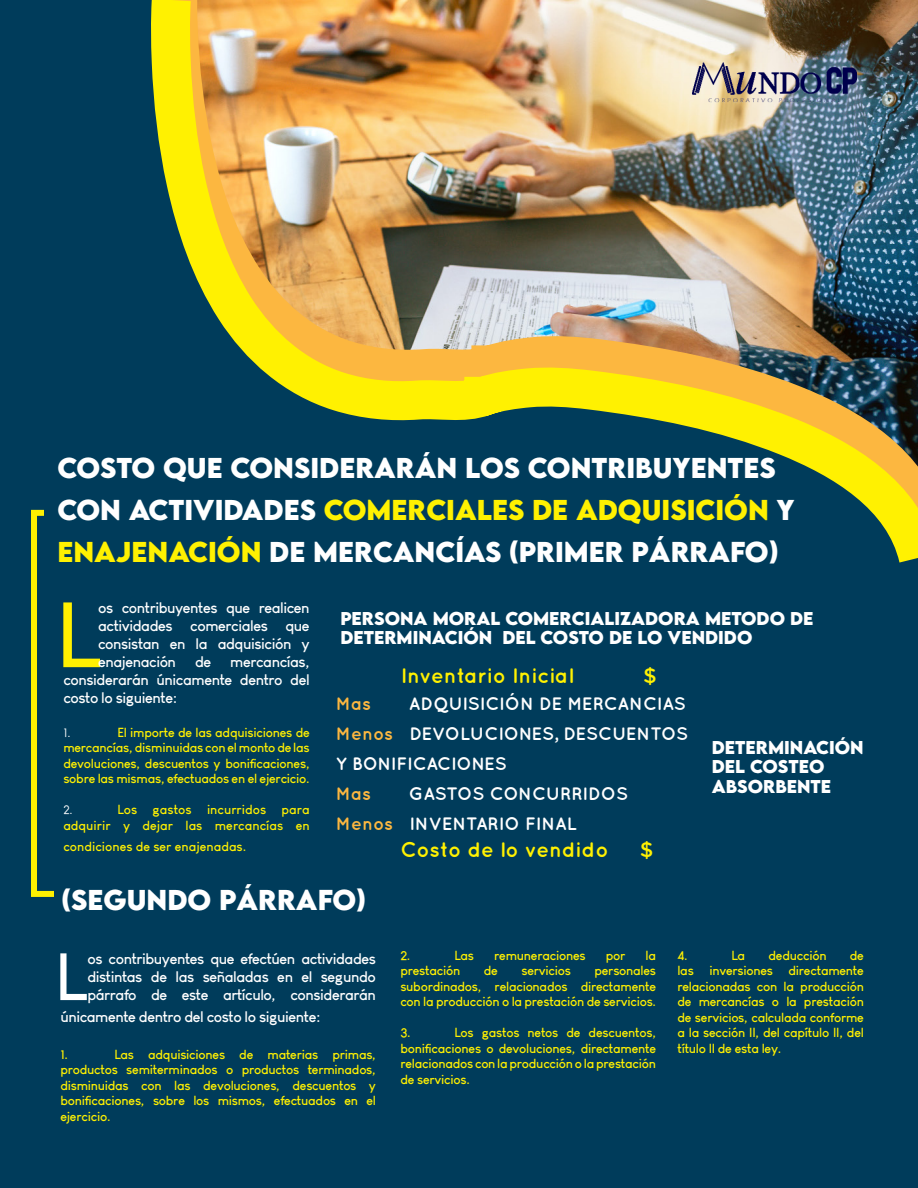
<style>
.page{position:relative;width:918px;height:1188px;background:#fff}
.page>*{position:absolute;margin:0;border:0;box-sizing:border-box;transform-origin:0 0}
.t1{font:700 90.6px "Louis George Cafe";color:#fff101}
.t2{font:700 65.4px "Louis George Cafe";color:#fff}
.t3{font:700 25.5px "LEMONMILK";color:#fff}
.t4{font:700 25.5px "LEMONMILK";color:#fff101}
.t5{font:700 21px "Quicksand";color:#fff101}
.t6{font:700 18px "Quicksand";color:#fff}
.t7{font:700 18px "Quicksand";color:#fcb740}
.t8{font:700 16.5px "LEMONMILK";color:#fff}
.t9{font:700 15px/18px "Louis George Cafe";letter-spacing:-.03em;color:#fff;text-align:justify}
.t10{font:700 12.9px/15.5px "Louis George Cafe";letter-spacing:-.02em;color:#fff101;text-align:justify}
.t11{font:700 12.9px/15.5px "Louis George Cafe";color:#fff101;text-align:right}
.t12{font:12.9px "Louis George Cafe";color:#fff}
.s1{color:#fff}
.s2{color:#fff101}
.s3{color:#fcb740}
</style>
<div class="page">
<div style="left:0;top:421px;width:918px;height:767px;background:#003c5b"></div>
<div style="left:0;top:0;width:135px;height:421px;background:#003c5b"></div>
<img style="left:135px;top:0;width:783px;height:563px">
<svg style="left:31px;top:509px;width:23px;height:388px"></svg>
<img style="left:664px;top:28px;width:211px;height:80px">
<p class="t3" style="left:57px;top:451px;width:40px">COSTO</p>
<p class="t3" style="left:163px;top:451px;width:21px">QUE</p>
<p class="t3" style="left:230px;top:451px;width:21px">CONS</p>
<p class="t3" style="left:310px;top:451px;width:29px">IDERAR</p>
<p class="t3" style="left:415px;top:451px;width:69px">ÁN LOS</p>
<p class="t3" style="left:528px;top:451px;width:21px">CONTR</p>
<p class="t3" style="left:626px;top:451px;width:82px">IBUYENTES</p>
<p class="t3" style="left:57px;top:493px;width:22px">CON</p>
<p class="t3" style="left:129px;top:493px;width:20px">ACT</p>
<p class="t3" style="left:185px;top:493px;width:59px">IVIDADES</p>
<p class="t4" style="left:324px;top:493px;width:22px">COMERC</p>
<p class="t4" style="left:446px;top:493px;width:27px">IALES</p>
<p class="t4" style="left:532px;top:493px;width:66px">DE ADQU</p>
<p class="t4" style="left:662px;top:493px;width:135px">ISICIÓN <span class="s1">Y</span></p>
<p class="t4" style="left:57px;top:535px;width:20px">ENA</p>
<p class="t4" style="left:116px;top:535px;width:36px">JENAC</p>
<p class="t3" style="left:208px;top:535px;width:127px"><span class="s2">IÓN</span> DE MERCANC</p>
<p class="t3" style="left:455px;top:535px;width:129px">ÍAS (PRIMER</p>
<p class="t3" style="left:632px;top:535px;width:60px">PÁRRA</p>
<p class="t3" style="left:730px;top:535px;width:50px">FO)</p>
<p class="t1" style="left:56px;top:577px;width:47px">L</p>
<p class="t9" style="left:98px;top:599px;width:213px">os contribuyentes que realicen actividades comerciales que consistan en la adquisición y enajenación</p>
<p class="t9" style="left:63px;top:653px;width:248px;text-indent:167px">mercancías, considerarán únicamente dentro del costo lo siguiente:</p>
<p class="t12" style="left:63px;top:724px;width:9px">1.</p>
<p class="t9" style="left:195px;top:653px;width:18px">de</p>
<p class="t10" style="left:63px;top:724px;width:248px;text-indent:54px">El importe de las adquisiciones de mercancías, disminuidas con el monto de las devoluciones, descuentos y bonificaciones, sobre las mismas, efectuados en el ejercicio.</p>
<p class="t12" style="left:63px;top:802px;width:11px">2.</p>
<p class="t11" style="left:63px;top:802px;width:248px">Los gastos incurridos para<br>adquirir y dejar las mercancías en</p>
<p class="t11" style="left:63px;top:839px;width:184px">condiciones de ser enajenadas.</p>
<p class="t8" style="left:340px;top:607px;width:25px">PERSONA</p>
<p class="t8" style="left:433px;top:607px;width:30px">MORAL</p>
<p class="t8" style="left:505px;top:607px;width:27px">COMERC</p>
<p class="t8" style="left:585px;top:607px;width:62px">IALIZADORA</p>
<p class="t8" style="left:705px;top:607px;width:30px">METODO</p>
<p class="t8" style="left:790px;top:607px;width:25px">DE</p>
<p class="t8" style="left:340px;top:627px;width:414px">DETERMINACIÓN DEL COSTO DE LO VENDIDO</p>
<p class="t5" style="left:401px;top:663px;width:175px">Inventario Inicial</p>
<p class="t5" style="left:643px;top:663px;width:15px">$</p>
<p class="t7" style="left:336px;top:693px;width:37px">Mas</p>
<p class="t6" style="left:409px;top:693px;width:278px">ADQUISICIÓN DE MERCANCIAS</p>
<p class="t6" style="left:336px;top:723px;width:354px"><span class="s3">Menos</span> DEVOLUCIONES, DESCUENTOS</p>
<p class="t6" style="left:336px;top:753px;width:173px">Y BONIFICACIONES</p>
<p class="t7" style="left:336px;top:783px;width:37px">Mas</p>
<p class="t6" style="left:409px;top:783px;width:221px">GASTOS CONCURRIDOS</p>
<p class="t6" style="left:336px;top:813px;width:243px"><span class="s3">Menos</span> INVENTARIO FINAL</p>
<p class="t5" style="left:400px;top:837px;width:210px">Costo de lo vendido</p>
<p class="t5" style="left:640px;top:837px;width:15px">$</p>
<p class="t8" style="left:712px;top:736px;width:26px">DETERM</p>
<p class="t8" style="left:784px;top:736px;width:20px">INAC</p>
<p class="t8" style="left:829px;top:736px;width:34px">IÓN</p>
<p class="t8" style="left:712px;top:756px;width:12px">DEL</p>
<p class="t8" style="left:750px;top:756px;width:14px">COSTEO</p>
<p class="t8" style="left:712px;top:775px;width:39px">ABSOR</p>
<p class="t8" style="left:775px;top:775px;width:23px">BENTE</p>
<p class="t3" style="left:62px;top:883px;width:87px">(SEGUNDO</p>
<p class="t3" style="left:219px;top:883px;width:60px">PÁRRA</p>
<p class="t3" style="left:318px;top:883px;width:50px">FO)</p>
<p class="t2" style="left:55px;top:935px;width:34px">L</p>
<p class="t9" style="left:87px;top:949px;width:290px">os contribuyentes que efectúen actividades distintas de las señaladas en el segundo párrafo de este artículo, considerarán</p>
<p class="t9" style="left:60px;top:1007px;width:262px">únicamente dentro del costo lo siguiente:</p>
<p class="t10" style="left:60px;top:1046px;width:9px">1.</p>
<p class="t10" style="left:60px;top:1046px;width:317px;text-indent:54px">Las adquisiciones de materias primas, productos semiterminados o productos terminados, disminuidas con las devoluciones, descuentos y bonificaciones, sobre los mismos, efectuados en el ejercicio.</p>
<p class="t10" style="left:400px;top:947px;width:12px">2.</p>
<p class="t10" style="left:454px;top:947px;width:21px">Las</p>
<p class="t10" style="left:494px;top:947px;width:93px">remuneraciones</p>
<p class="t10" style="left:606px;top:947px;width:21px">por</p>
<p class="t10" style="left:646px;top:947px;width:12px">la</p>
<p class="t10" style="left:400px;top:963px;width:61px">prestación</p>
<p class="t10" style="left:484px;top:963px;width:16px">de</p>
<p class="t10" style="left:521px;top:963px;width:51px">servicios</p>
<p class="t10" style="left:400px;top:963px;width:257px;text-indent:194px">personales subordinados, relacionados directamente con la producción o la prestación de servicios.</p>
<p class="t10" style="left:400px;top:1025px;width:12px">3.</p>
<p class="t10" style="left:400px;top:1025px;width:257px;text-indent:54px">Los gastos netos de descuentos, bonificaciones o devoluciones, directamente relacionados con la producción o la prestación de servicios.</p>
<p class="t10" style="left:677px;top:947px;width:12px">4.</p>
<p class="t10" style="left:731px;top:947px;width:15px">La</p>
<p class="t10" style="left:768px;top:947px;width:60px">deducción</p>
<p class="t10" style="left:677px;top:947px;width:188px;text-indent:172px">de las inversiones directamente relacionadas con la producción de mercancías o la prestación de servicios, calculada conforme a la sección II, del capítulo II, del título II de esta ley.</p>
</div>
